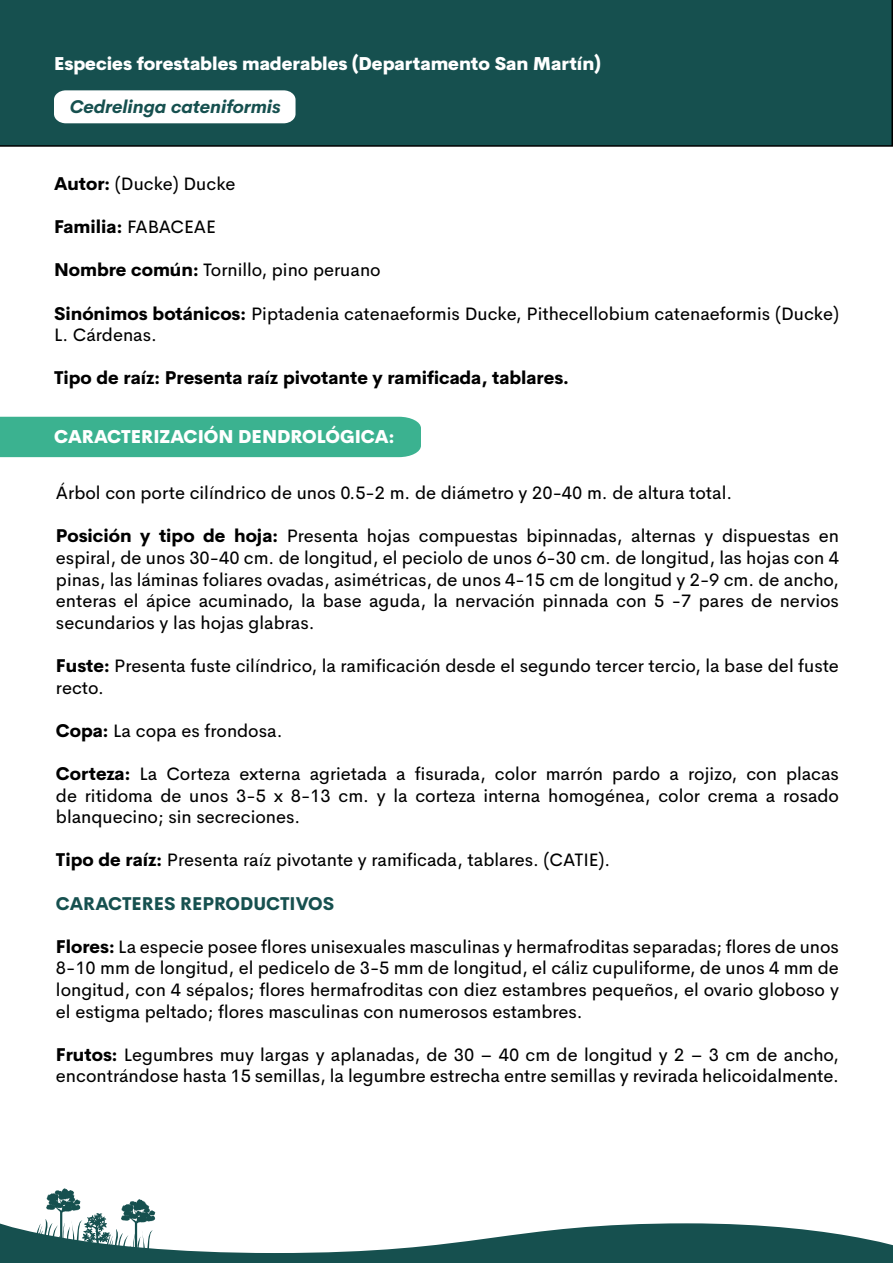
<style>
.page{position:relative;width:893px;height:1263px;background:#fff}
.page>*{position:absolute;margin:0;border:0;box-sizing:border-box;transform-origin:0 0}
.t1{font:18px/21.6px "Cerebri Sans";color:#000}
.t2{font:800 18px "Cerebri Sans";color:#fff}
.t3{font:800 18px "Cerebri Sans";color:#000}
.t4{font:800 18px "Cerebri Sans";color:#16504f}
.t5{font:italic 800 18px "Cerebri Sans";color:#16504f}
.s1{font-weight:800}
.s2{font-weight:400}
</style>
<div class="page">
<svg style="left:0;top:1188px;width:893px;height:75px"></svg>
<div style="left:0;top:0;width:893px;height:147px;background:#16504f"></div>
<svg style="left:54px;top:90px;width:242px;height:33px"></svg>
<div style="left:0;top:417px;width:421px;height:40px;background:#3bb290"></div>
<p class="t2" style="left:54px;top:48px;width:548px">Especies forestables maderables (Departamento San Martín)</p>
<p class="t5" style="left:70px;top:92px;width:213px">Cedrelinga cateniformis</p>
<p class="t1" style="left:54px;top:171px;width:183px"><span class="s1">Autor:</span> (Ducke) Ducke</p>
<p class="t3" style="left:54px;top:212px;width:163px">Familia: <span class="s2">FABACEAE</span></p>
<p class="t1" style="left:54px;top:258px;width:328px"><span class="s1">Nombre común:</span> Tornillo, pino peruano</p>
<p class="t1" style="left:54px;top:301px;width:786px"><span class="s1">Sinónimos botánicos:</span> Piptadenia catenaeformis Ducke, Pithecellobium catenaeformis (Ducke)<br>L. Cárdenas.</p>
<p class="t3" style="left:54px;top:363px;width:516px">Tipo de raíz: Presenta raíz pivotante y ramificada, tablares.</p>
<p class="t2" style="left:54px;top:422px;width:342px">CARACTERIZACIÓN DENDROLÓGICA:</p>
<p class="t1" style="left:56px;top:480px;width:678px">Árbol con porte cilíndrico de unos 0.5-2 m. de diámetro y 20-40 m. de altura total.</p>
<p class="t1" style="left:56px;top:524px;width:784px;text-align:justify"><span class="s1">Posición y tipo de hoja:</span> Presenta hojas compuestas bipinnadas, alternas y dispuestas en espiral, de unos 30-40 cm. de longitud, el peciolo de unos 6-30 cm. de longitud, las hojas con 4 pinas, las láminas foliares ovadas, asimétricas, de unos 4-15 cm de longitud y 2-9 cm. de ancho, enteras el ápice acuminado, la base aguda, la nervación pinnada con 5 -7 pares de nervios secundarios y las hojas glabras.</p>
<p class="t1" style="left:56px;top:653px;width:784px"><span class="s1">Fuste:</span> Presenta fuste cilíndrico, la ramificación desde el segundo tercer tercio, la base del fuste recto.</p>
<p class="t1" style="left:56px;top:718px;width:228px"><span class="s1">Copa:</span> La copa es frondosa.</p>
<p class="t1" style="left:56px;top:761px;width:784px;text-align:justify"><span class="s1">Corteza:</span> La Corteza externa agrietada a fisurada, color marrón pardo a rojizo, con placas de ritidoma de unos 3-5 x 8-13 cm. y la corteza interna homogénea, color crema a rosado blanquecino; sin secreciones.</p>
<p class="t1" style="left:56px;top:848px;width:556px"><span class="s1">Tipo de raíz:</span> Presenta raíz pivotante y ramificada, tablares. (CATIE).</p>
<p class="t4" style="left:56px;top:888px;width:280px">CARACTERES REPRODUCTIVOS</p>
<p class="t1" style="left:56px;top:934px;width:784px;text-align:justify"><span class="s1">Flores:</span> La especie posee flores unisexuales masculinas y hermafroditas separadas; flores de unos 8-10 mm de longitud, el pedicelo de 3-5 mm de longitud, el cáliz cupuliforme, de unos 4 mm de longitud, con 4 sépalos; flores hermafroditas con diez estambres pequeños, el ovario globoso y el estigma peltado; flores masculinas con numerosos estambres.</p>
<p class="t1" style="left:56px;top:1042px;width:784px"><span class="s1">Frutos:</span> Legumbres muy largas y aplanadas, de 30 – 40 cm de longitud y 2 – 3 cm de ancho, encontrándose hasta 15 semillas, la legumbre estrecha entre semillas y revirada helicoidalmente.</p>
</div>
